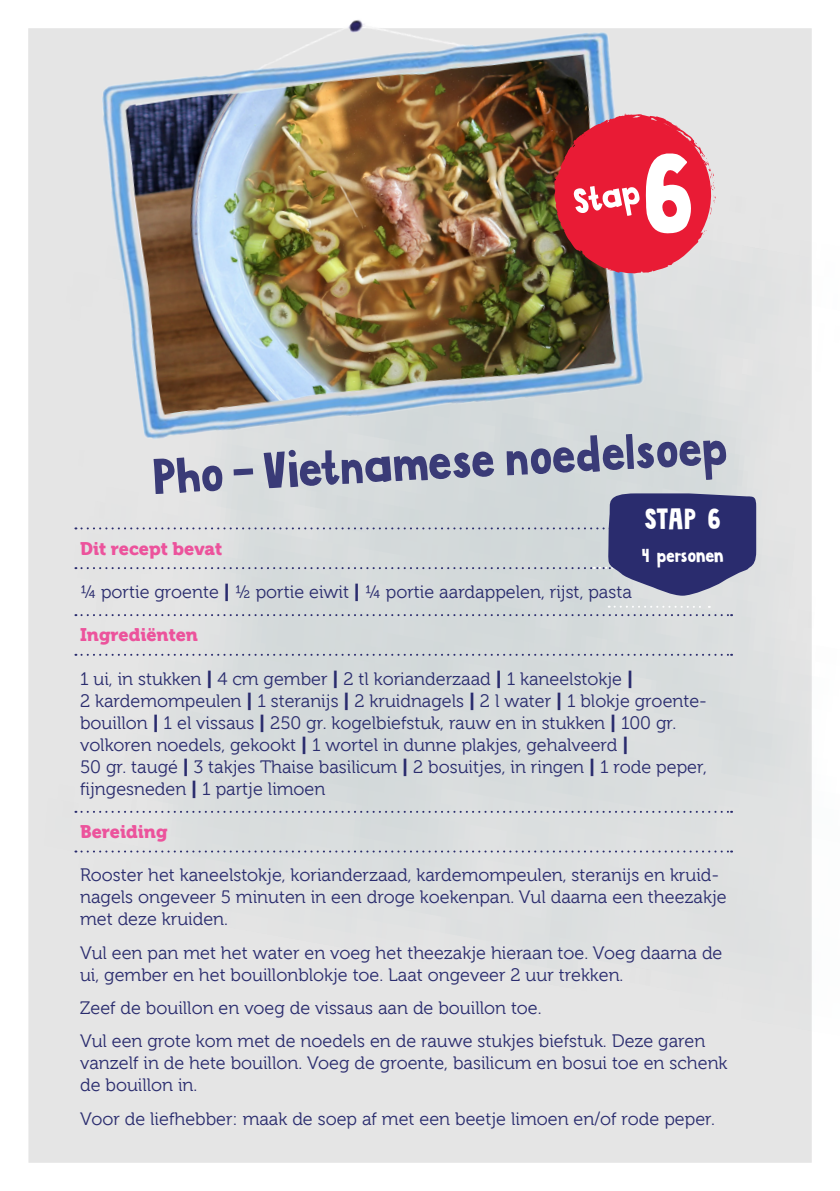
<style>
.page{position:relative;width:840px;height:1191px;background:#fff}
.page>*{position:absolute;margin:0;border:0;box-sizing:border-box;transform-origin:0 0}
.t1{font:700 110.2px "Aniara";color:#fff}
.Stappen{font:700 48px "Aniara";color:#3a3b77}
.sub_titel_recept{font:700 28px "Aniara";color:#fff}
.Bodytekst{font:18px/22px "Museo 300";color:#2a2c6e}
.Body_PURPLE{font:18px "Museo 900";color:#ec539c}
.sub_titel_recept-2{font:700 18px "Aniara";color:#fff}
.s1{font-family:"Museo 900"}
</style>
<div class="page">
<img style="left:28px;top:28px;width:784px;height:1135px">
<svg style="left:75px;top:614px;width:656px;height:2px"></svg>
<svg style="left:75px;top:654px;width:656px;height:2px"></svg>
<svg style="left:75px;top:811px;width:656px;height:2px"></svg>
<svg style="left:75px;top:850px;width:656px;height:2px"></svg>
<svg style="left:608px;top:605px;width:101px;height:3px"></svg>
<svg style="left:75px;top:493px;width:680px;height:102px;background:#b8bcc9"></svg>
<img style="left:74px;top:20px;width:593px;height:451px">
<svg style="left:546px;top:107px;width:175px;height:175px;background:#cc4d57"></svg>
<p class="t1" style="left:641px;top:123px;width:55px">6</p>
<p class="Stappen" style="left:151px;top:446px;width:576px;rotate:-3deg">Pho – Vietnamese noedelsoep</p>
<p class="sub_titel_recept" style="left:644px;top:500px;width:78px">STAP 6</p>
<p class="sub_titel_recept-2" style="left:641px;top:543px;width:83px">4 personen</p>
<p class="Body_PURPLE" style="left:80px;top:538px;width:143px">Dit recept bevat</p>
<p class="Bodytekst" style="left:80px;top:581px;width:553px">¼ portie groente <span class="s1">|</span> ½ portie eiwit <span class="s1">|</span> ¼ portie aardappelen, rijst, pasta</p>
<p class="Body_PURPLE" style="left:80px;top:625px;width:119px">Ingrediënten</p>
<p class="Bodytekst" style="left:80px;top:668px;width:628px">1 ui, in stukken <span class="s1">|</span> 4 cm gember <span class="s1">|</span> 2 tl korianderzaad <span class="s1">|</span> 1 kaneelstokje <span class="s1">|<br></span>2 kardemompeulen <span class="s1">|</span> 1 steranijs <span class="s1">|</span> 2 kruidnagels <span class="s1">|</span> 2 l water <span class="s1">|</span> 1 blokje groente&shy;bouillon <span class="s1">|</span> 1 el vissaus <span class="s1">|</span> 250 gr. kogelbiefstuk, rauw en in stukken <span class="s1">|</span> 100 gr. volkoren noedels, gekookt <span class="s1">|</span> 1 wortel in dunne plakjes, gehalveerd <span class="s1">|<br></span>50 gr. taugé <span class="s1">|</span> 3 takjes Thaise basilicum <span class="s1">|</span> 2 bosuitjes, in ringen <span class="s1">|</span> 1 rode peper, fijngesneden <span class="s1">|</span> 1 partje limoen</p>
<p class="Body_PURPLE" style="left:80px;top:821px;width:89px">Bereiding</p>
<p class="Bodytekst" style="left:80px;top:864px;width:647px">Rooster het kaneelstokje, korianderzaad, kardemompeulen, steranijs en kruid&shy;nagels ongeveer 5 minuten in een droge koekenpan. Vul daarna een theezakje met deze kruiden.</p>
<p class="Bodytekst" style="left:80px;top:942px;width:643px">Vul een pan met het water en voeg het theezakje hieraan toe. Voeg daarna de ui, gember en het bouillonblokje toe. Laat ongeveer 2 uur trekken.</p>
<p class="Bodytekst" style="left:80px;top:997px;width:463px">Zeef de bouillon en voeg de vissaus aan de bouillon toe.</p>
<p class="Bodytekst" style="left:80px;top:1030px;width:648px">Vul een grote kom met de noedels en de rauwe stukjes biefstuk. Deze garen vanzelf in de hete bouillon. Voeg de groente, basilicum en bosui toe en schenk de bouillon in.</p>
<p class="Bodytekst" style="left:80px;top:1108px;width:636px">Voor de liefhebber: maak de soep af met een beetje limoen en/of rode peper.</p>
</div>
